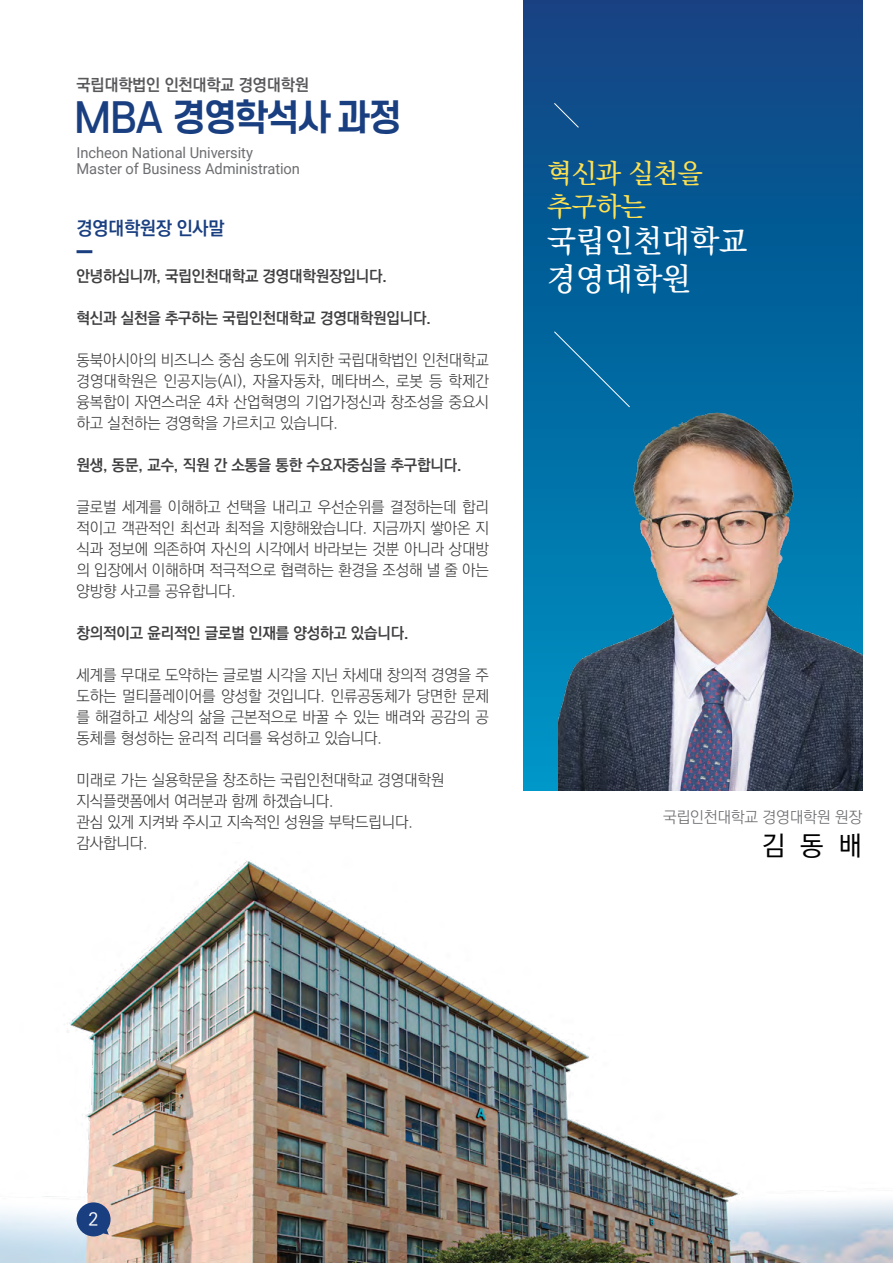
<style>
.page{position:relative;width:893px;height:1263px;background:#fff}
.page>*{position:absolute;margin:0;border:0;box-sizing:border-box;transform-origin:0 0}
.t1{font:700 36px "S Core Dream 6";letter-spacing:-.075em;color:#1a3f81}
.t2{font:31.5px/37.8px "Ko Pub World Batang PM";letter-spacing:-.01em;color:#fff}
.t3{font:27px/32.4px "Ko Pub World Batang PM";letter-spacing:-.01em;color:#ffe151}
.t4{font:27px "Ko Pub World Dotum PM";color:#000}
.t5{font:18.75px "Ko Pub World Dotum PB";letter-spacing:-.01em;color:#1a3f81}
.t6{font:18px "Ko Pub World Dotum PM";color:#fff}
.t7{font:16.5px "Ko Pub World Dotum PB";letter-spacing:-.01em;color:#58585b}
.t8{font:15.75px/21px "Ko Pub World Dotum PL";letter-spacing:-.01em;color:#404042;text-align:justify}
.t9{font:15.75px "Ko Pub World Dotum PB";letter-spacing:-.01em;color:#404042}
.t10{font:15.75px "Ko Pub World Dotum PL";letter-spacing:-.01em;color:#6d6e71}
.t11{font:15px/16.5px "Roboto";letter-spacing:-.005em;color:#6d6e71}
.s1{font-family:"S Core Dream 5";font-weight:500;font-size:40.5px}
</style>
<div class="page">
<img style="left:0;top:861px;width:893px;height:402px">
<div style="left:524px;top:0;width:338px;height:791px;background:linear-gradient(to bottom,#0d4180,#0096c7)"></div>
<hr style="left:77px;top:250px;width:15px;height:3px;background:#1a3f81">
<img style="left:558px;top:407px;width:304px;height:384px">
<svg style="left:553px;top:102px;width:26px;height:26px"></svg>
<div style="left:553px;top:331px;width:78px;height:77px;background:#0068a0"></div>
<svg style="left:77px;top:1202px;width:34px;height:34px"></svg>
<p class="t7" style="left:77px;top:73px;width:234px">국립대학법인 인천대학교 경영대학원</p>
<h1 class="t1" style="left:74px;top:91px;width:329px"><span class="s1">MBA</span> 경영학석사 과정</h1>
<p class="t11" style="left:77px;top:144px;width:225px">Incheon National University<br>Master of Business Administration</p>
<p class="t5" style="left:77px;top:214px;width:149px">경영대학원장 인사말</p>
<p class="t9" style="left:77px;top:265px;width:312px">안녕하십니까, 국립인천대학교 경영대학원장입니다.</p>
<p class="t9" style="left:77px;top:307px;width:356px">혁신과 실천을 추구하는 국립인천대학교 경영대학원입니다.</p>
<p class="t8" style="left:77px;top:350px;width:414px">동북아시아의 비즈니스 중심 송도에 위치한 국립대학법인 인천대학교 경영대학원은 인공지능(AI), 자율자동차, 메타버스, 로봇 등 학제간 융복합이 자연스러운 4차 산업혁명의 기업가정신과 창조성을 중요시 하고 실천하는 경영학을 가르치고 있습니다.</p>
<p class="t9" style="left:77px;top:454px;width:387px">원생, 동문, 교수, 직원 간 소통을 통한 수요자중심을 추구합니다.</p>
<p class="t8" style="left:77px;top:497px;width:414px">글로벌 세계를 이해하고 선택을 내리고 우선순위를 결정하는데 합리 적이고 객관적인 최선과 최적을 지향해왔습니다. 지금까지 쌓아온 지 식과 정보에 의존하여 자신의 시각에서 바라보는 것뿐 아니라 상대방 의 입장에서 이해하며 적극적으로 협력하는 환경을 조성해 낼 줄 아는 양방향 사고를 공유합니다.</p>
<p class="t9" style="left:77px;top:622px;width:334px">창의적이고 윤리적인 글로벌 인재를 양성하고 있습니다.</p>
<p class="t8" style="left:77px;top:665px;width:414px">세계를 무대로 도약하는 글로벌 시각을 지닌 차세대 창의적 경영을 주 도하는 멀티플레이어를 양성할 것입니다. 인류공동체가 당면한 문제 를 해결하고 세상의 삶을 근본적으로 바꿀 수 있는 배려와 공감의 공 동체를 형성하는 윤리적 리더를 육성하고 있습니다.</p>
<p class="t8" style="left:77px;top:770px;width:369px;text-align:left">미래로 가는 실용학문을 창조하는 국립인천대학교 경영대학원 지식플랫폼에서 여러분과 함께 하겠습니다.<br>관심 있게 지켜봐 주시고 지속적인 성원을 부탁드립니다. 감사합니다.</p>
<h3 class="t3" style="left:547px;top:158px;width:157px">혁신과 실천을 추구하는</h3>
<h2 class="t2" style="left:547px;top:223px;width:202px">국립인천대학교 경영대학원</h2>
<p class="t10" style="left:663px;top:806px;width:201px">국립인천대학교 경영대학원 원장</p>
<h3 class="t4" style="left:762px;top:827px;width:102px">김 동 배</h3>
<p class="t6" style="left:88px;top:1207px;width:12px">2</p>
</div>
